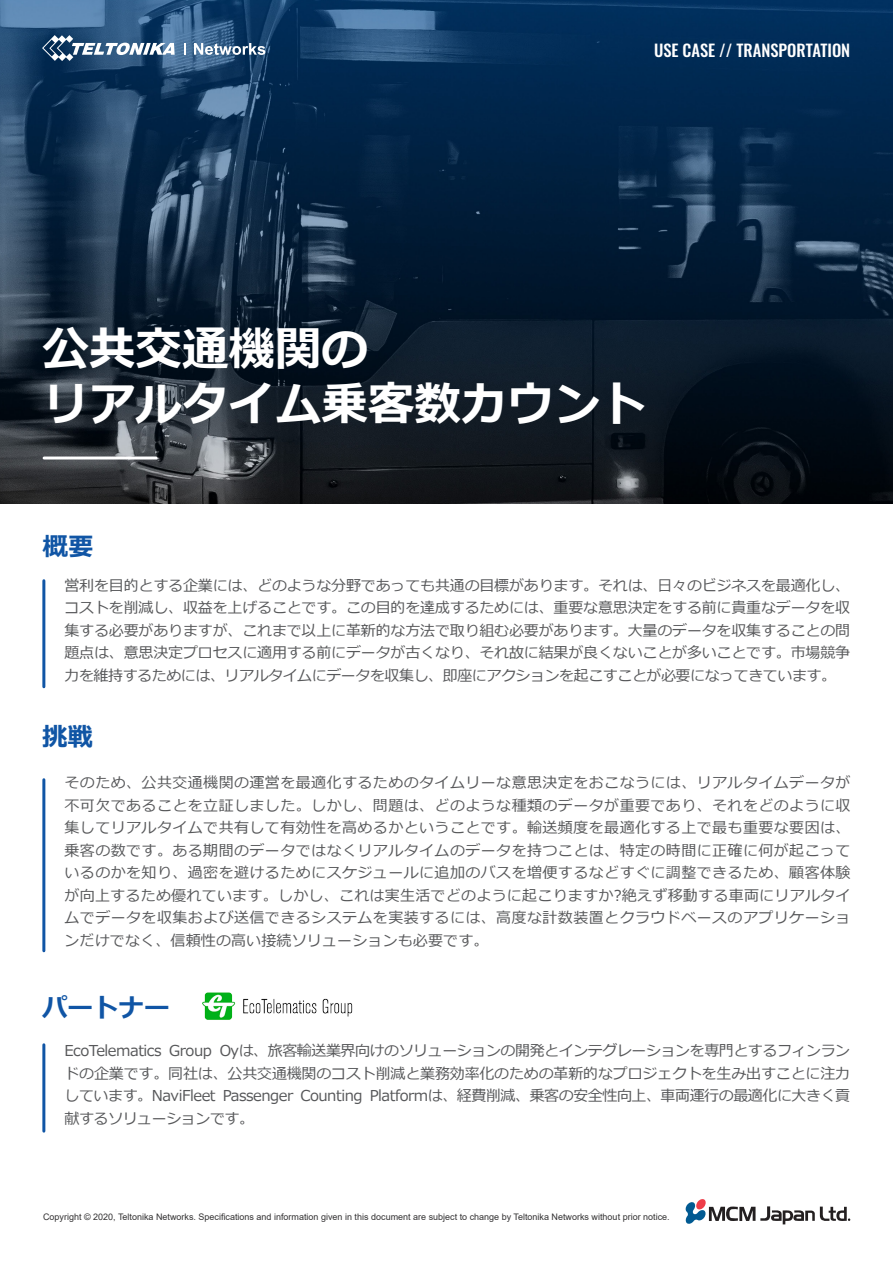
<style>
.page{position:relative;width:893px;height:1263px;background:#fff}
.page>*{position:absolute;margin:0;border:0;box-sizing:border-box;transform-origin:0 0}
.Lenteles_tekstas{font:700 46.5px "Meiryo";color:#fff}
.Lenteles_tekstas-2{font:700 25.5px "Meiryo";color:#1055a5}
.Lenteles_tekstas-3{font:500 16.5px "Oswald";color:#fff}
.Lenteles_tekstas-4{font:15px/22.5px "Meiryo";letter-spacing:-.03em;color:#57585a;text-align:justify}
.about_tekstas{font:9px "Arial";color:#333233}
</style>
<div class="page">
<img style="left:0;top:0;width:893px;height:504px">
<hr style="left:42px;top:581px;width:3px;height:106px;background:#1055a5">
<hr style="left:42px;top:780px;width:3px;height:171px;background:#1055a5">
<hr style="left:44px;top:456px;width:112px;height:3px;background:#fff">
<hr style="left:42px;top:1045px;width:3px;height:86px;background:#1055a5">
<svg style="left:42px;top:35px;width:133px;height:26px"></svg>
<svg style="left:184px;top:43px;width:2px;height:12px"></svg>
<svg style="left:194px;top:43px;width:71px;height:12px"></svg>
<img style="left:202px;top:992px;width:151px;height:28px">
<svg style="left:685px;top:1199px;width:165px;height:25px"></svg>
<p class="Lenteles_tekstas-3" style="left:654px;top:41px;width:198px">USE CASE // TRANSPORTATION</p>
<p class="Lenteles_tekstas" style="left:43px;top:316px;width:327px">公共交通機関の</p>
<p class="Lenteles_tekstas" style="left:43px;top:372px;width:606px">リアルタイム乗客数カウント</p>
<p class="Lenteles_tekstas-2" style="left:43px;top:528px;width:53px">概要</p>
<p class="Lenteles_tekstas-4" style="left:64px;top:575px;width:787px">営利を目的とする企業には、どのような分野であっても共通の目標があります。それは、日々のビジネスを最適化し、コストを削減し、収益を上げることです。この目的を達成するためには、重要な意思決定をする前に貴重なデータを収集する必要がありますが、これまで以上に革新的な方法で取り組む必要があります。大量のデータを収集することの問題点は、意思決定プロセスに適用する前にデータが古くなり、それ故に結果が良くないことが多いことです。市場競争力を維持するためには、リアルタイムにデータを収集し、即座にアクションを起こすことが必要になってきています。</p>
<p class="Lenteles_tekstas-2" style="left:42px;top:718px;width:53px">挑戦</p>
<p class="Lenteles_tekstas-4" style="left:64px;top:772px;width:787px">そのため、公共交通機関の運営を最適化するためのタイムリーな意思決定をおこなうには、リアルタイムデータが不可欠であることを立証しました。しかし、問題は、どのような種類のデータが重要であり、それをどのように収集してリアルタイムで共有して有効性を高めるかということです。輸送頻度を最適化する上で最も重要な要因は、乗客の数です。ある期間のデータではなくリアルタイムのデータを持つことは、特定の時間に正確に何が起こっているのかを知り、過密を避けるためにスケジュールに追加のバスを増便するなどすぐに調整できるため、顧客体験が向上するため優れています。しかし、これは実生活でどのように起こりますか?絶えず移動する車両にリアルタイムでデータを収集および送信できるシステムを実装するには、高度な計数装置とクラウドベースのアプリケーションだけでなく、信頼性の高い接続ソリューションも必要です。</p>
<p class="Lenteles_tekstas-2" style="left:42px;top:990px;width:129px">パートナー</p>
<p class="Lenteles_tekstas-4" style="left:64px;top:1040px;width:787px">EcoTelematics Group Oyは、旅客輸送業界向けのソリューションの開発とインテグレーションを専門とするフィンランドの企業です。同社は、公共交通機関のコスト削減と業務効率化のための革新的なプロジェクトを生み出すことに注力しています。NaviFleet Passenger Counting Platformは、経費削減、乗客の安全性向上、車両運行の最適化に大きく貢献するソリューションです。</p>
<p class="about_tekstas" style="left:43px;top:1210px;width:628px">Copyright © 2020, Teltonika Networks. Specifications and information given in this document are subject to change by Teltonika Networks without prior notice.</p>
</div>
